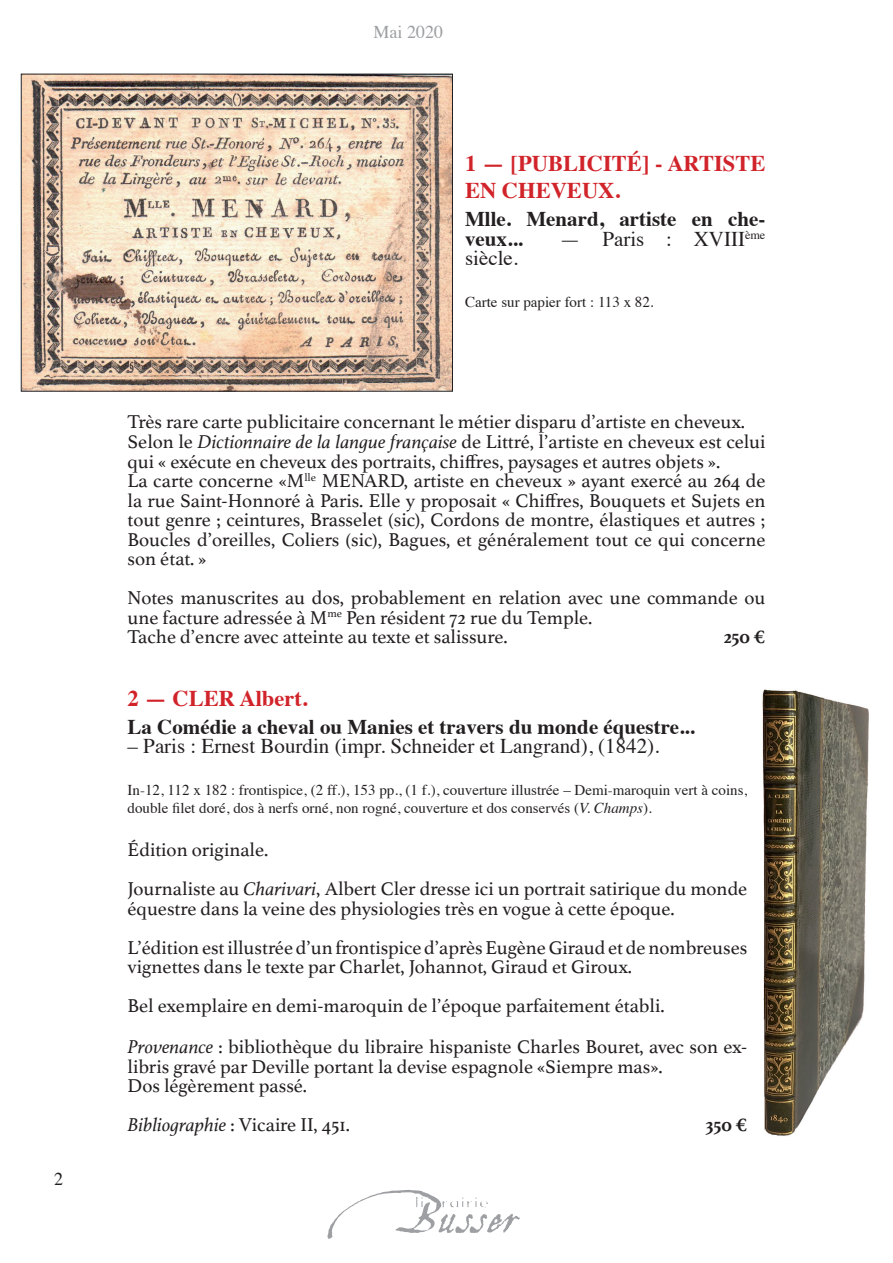
<style>
.page{position:relative;width:893px;height:1263px;background:#fff}
.page>*{position:absolute;margin:0;border:0;box-sizing:border-box;transform-origin:0 0}
.t1{font:700 22.5px/27px "Times";color:#d1232a}
.t2{font:700 21px/19.5px "Times";color:#231f20}
.t3{font:21px "Times";color:#231f20}
.t4{font:19.5px/19.5px "Athelas";color:#231f20}
.t5{font:700 19.5px "Athelas";color:#231f20}
.t6{font:18px "Times";color:#9d9fa2}
.t7{font:18px "Times";color:#231f20}
.t8{font:15px/18px "Times";color:#231f20}
.s1{font-style:italic}
</style>
<div class="page">
<svg style="left:327px;top:1190px;width:193px;height:49px"></svg>
<img style="left:23px;top:76px;width:428px;height:314px">
<div style="left:21px;top:74px;width:432px;height:318px;border:1px solid #231f20"></div>
<img style="left:762px;top:689px;width:107px;height:447px">
<p class="t7" style="left:54px;top:1162px;width:10px">2</p>
<p class="t6" style="left:374px;top:15px;width:71px">Mai 2020</p>
<p class="t1" style="left:465px;top:148px;width:302px">1 — [PUBLICITÉ] - ARTISTE<br>EN CHEVEUX.</p>
<p class="t2" style="left:465px;top:207px;width:302px">Mlle. Menard, artiste en che&shy;veux...</p>
<p class="t3" style="left:560px;top:219px;width:207px">— Paris : XVIII<sup>ème</sup></p>
<p class="t3" style="left:465px;top:239px;width:55px">siècle.</p>
<p class="t8" style="left:465px;top:292px;width:190px">Carte sur papier fort : 113 x 82.</p>
<p class="t4" style="left:128px;top:412px;width:639px">Très rare carte publicitaire concernant le métier disparu d’artiste en cheveux.<br>Selon le <span class="s1">Dictionnaire de la langue française</span> de Littré, l’artiste en cheveux est celui qui « exécute en cheveux des portraits, chiffres, paysages et autres objets ».<br>La carte concerne «M<sup>lle</sup> MENARD, artiste en cheveux » ayant exercé au 264 de la rue Saint-Honnoré à Paris. Elle y proposait « Chiffres, Bouquets et Sujets en tout genre ; ceintures, Brasselet (sic), Cordons de montre, élastiques et autres ; Boucles d’oreilles, Coliers (sic), Bagues, et généralement tout ce qui concerne son état. »</p>
<p class="t4" style="left:128px;top:587px;width:639px">Notes manuscrites au dos, probablement en relation avec une commande ou une facture adressée à M<sup>me</sup> Pen résident 72 rue du Temple.<br>Tache d’encre avec atteinte au texte et salissure.</p>
<p class="t5" style="left:724px;top:621px;width:43px">250 €</p>
<p class="t1" style="left:128px;top:682px;width:182px">2 — CLER Albert.</p>
<p class="t2" style="left:128px;top:714px;width:569px">La Comédie a cheval ou Manies et travers du monde équestre...</p>
<p class="t3" style="left:128px;top:726px;width:533px">– Paris : Ernest Bourdin (impr. Schneider et Langrand), (1842).</p>
<p class="t8" style="left:128px;top:779px;width:621px">In-12, 112 x 182 : frontispice, (2 ff.), 153 pp., (1 f.), couverture illustrée – Demi-maroquin vert à coins, double filet doré, dos à nerfs orné, non rogné, couverture et dos conservés (<span class="s1">V. Champs</span>).</p>
<p class="t4" style="left:128px;top:829px;width:621px;line-height:39px">Édition originale.<br>Journaliste au <span class="s1">Charivari</span>, Albert Cler dresse ici un portrait satirique du monde</p>
<p class="t4" style="left:128px;top:888px;width:621px;line-height:39px">équestre dans la veine des physiologies très en vogue à cette époque.<br>L’édition est illustrée d’un frontispice d’après Eugène Giraud et de nombreuses</p>
<p class="t4" style="left:128px;top:946px;width:538px;line-height:39px">vignettes dans le texte par Charlet, Johannot, Giraud et Giroux.<br>Bel exemplaire en demi-maroquin de l’époque parfaitement établi.</p>
<p class="t4" style="left:128px;top:1036px;width:621px"><span class="s1">Provenance</span> : bibliothèque du libraire hispaniste Charles Bouret, avec son ex&shy;libris gravé par Deville portant la devise espagnole «Siempre mas».<br>Dos légèrement passé.</p>
<p class="t4" style="left:128px;top:1114px;width:224px"><span class="s1">Bibliographie</span> : Vicaire II, 451.</p>
<p class="t5" style="left:705px;top:1109px;width:43px">350 €</p>
</div>
